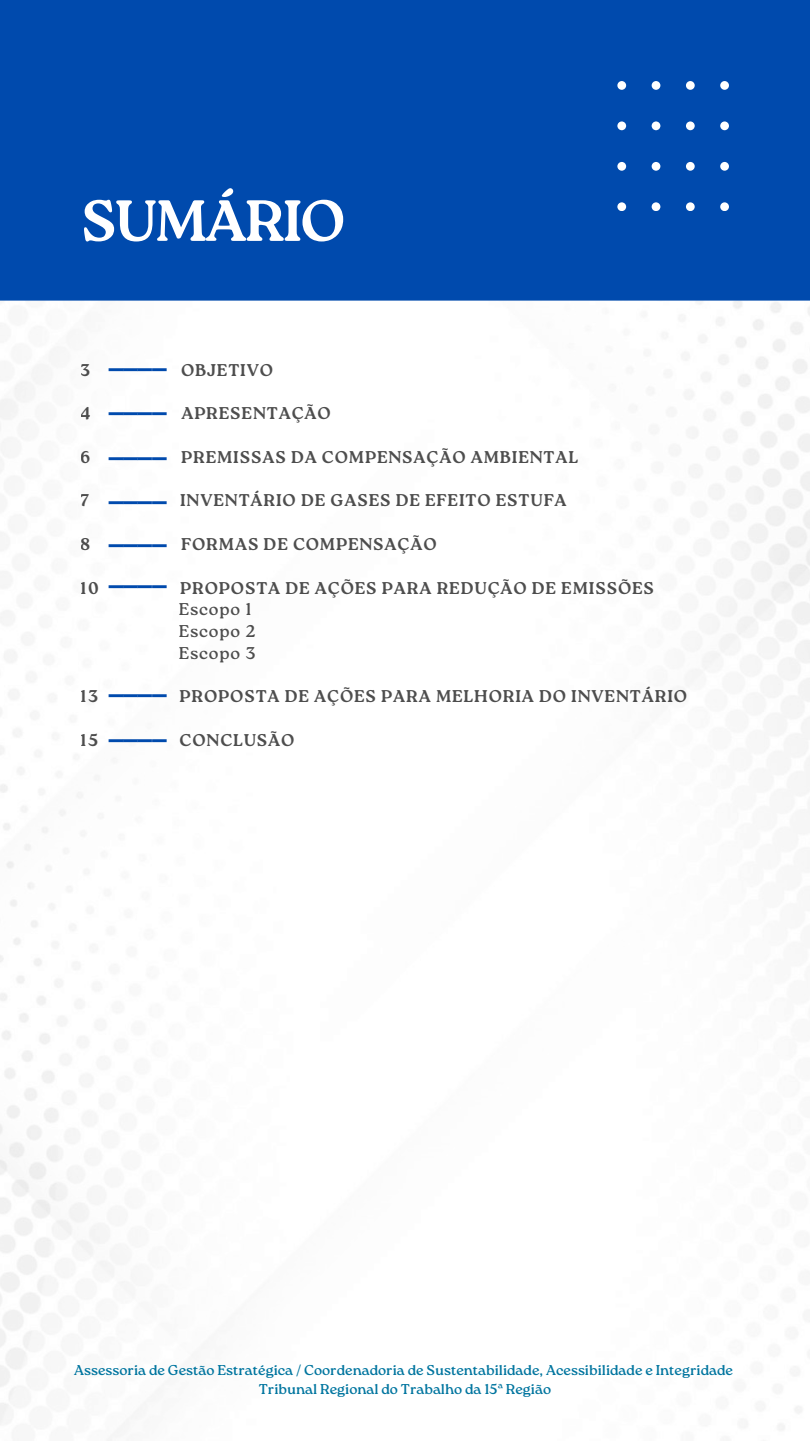
<style>
.page{position:relative;width:810px;height:1441px;background:#fff}
.page>*{position:absolute;margin:0;border:0;box-sizing:border-box;transform-origin:0 0}
.t1{font:700 58px "Roca One";letter-spacing:-.035em;color:#fff}
.t2{font:700 25px/44.5px "Garet";color:#004aad}
.t3{font:700 17px "Roca One";letter-spacing:.05em;color:#000}
.t4{font:17px/21.8px "Roca One";letter-spacing:.05em;color:#000}
.t5{font:14.2px/19.5px "Roca One";color:#00759f;text-align:center}
</style>
<div class="page">
<img style="left:0;top:300px;width:810px;height:1140px">
<div style="left:0;top:0;width:810px;height:300px;background:#004aad"></div>
<svg style="left:617px;top:81px;width:112px;height:130px"></svg>
<h1 class="t1" style="left:81px;top:187px;width:266px">SUMÁRIO</h1>
<p class="t3" style="left:81px;top:360px;width:12px">3</p>
<p class="t3" style="left:181px;top:360px;width:93px">OBJETIVO</p>
<p class="t3" style="left:81px;top:403px;width:12px">4</p>
<p class="t3" style="left:181px;top:403px;width:151px">APRESENTAÇÃO</p>
<p class="t3" style="left:81px;top:447px;width:12px">6</p>
<p class="t3" style="left:181px;top:447px;width:399px">PREMISSAS DA COMPENSAÇÃO AMBIENTAL</p>
<p class="t3" style="left:81px;top:490px;width:11px">7</p>
<p class="t3" style="left:180px;top:490px;width:388px">INVENTÁRIO DE GASES DE EFEITO ESTUFA</p>
<p class="t3" style="left:81px;top:534px;width:12px">8</p>
<p class="t3" style="left:181px;top:534px;width:257px">FORMAS DE COMPENSAÇÃO</p>
<p class="t3" style="left:81px;top:577px;width:19px">10</p>
<p class="t3" style="left:180px;top:577px;width:475px">PROPOSTA DE AÇÕES PARA REDUÇÃO DE EMISSÕES</p>
<p class="t4" style="left:179px;top:598px;width:78px">Escopo 1<br>Escopo 2<br>Escopo 3</p>
<p class="t3" style="left:81px;top:686px;width:19px">13</p>
<p class="t3" style="left:180px;top:686px;width:509px">PROPOSTA DE AÇÕES PARA MELHORIA DO INVENTÁRIO</p>
<p class="t3" style="left:81px;top:730px;width:19px">15</p>
<p class="t3" style="left:180px;top:730px;width:117px">CONCLUSÃO</p>
<h2 class="t2" style="left:107px;top:345px;width:63px;text-align:justify">———— ———— ———— ————</h2>
<h2 class="t2" style="left:107px;top:522px;width:63px;line-height:41.7px">———— ————</h2>
<h2 class="t2" style="left:107px;top:671px;width:63px">———— ————</h2>
<p class="t5" style="left:74px;top:1359px;width:661px">Assessoria de Gestão Estratégica / Coordenadoria de Sustentabilidade, Acessibilidade e Integridade<br>Tribunal Regional do Trabalho da 15ª Região</p>
</div>
